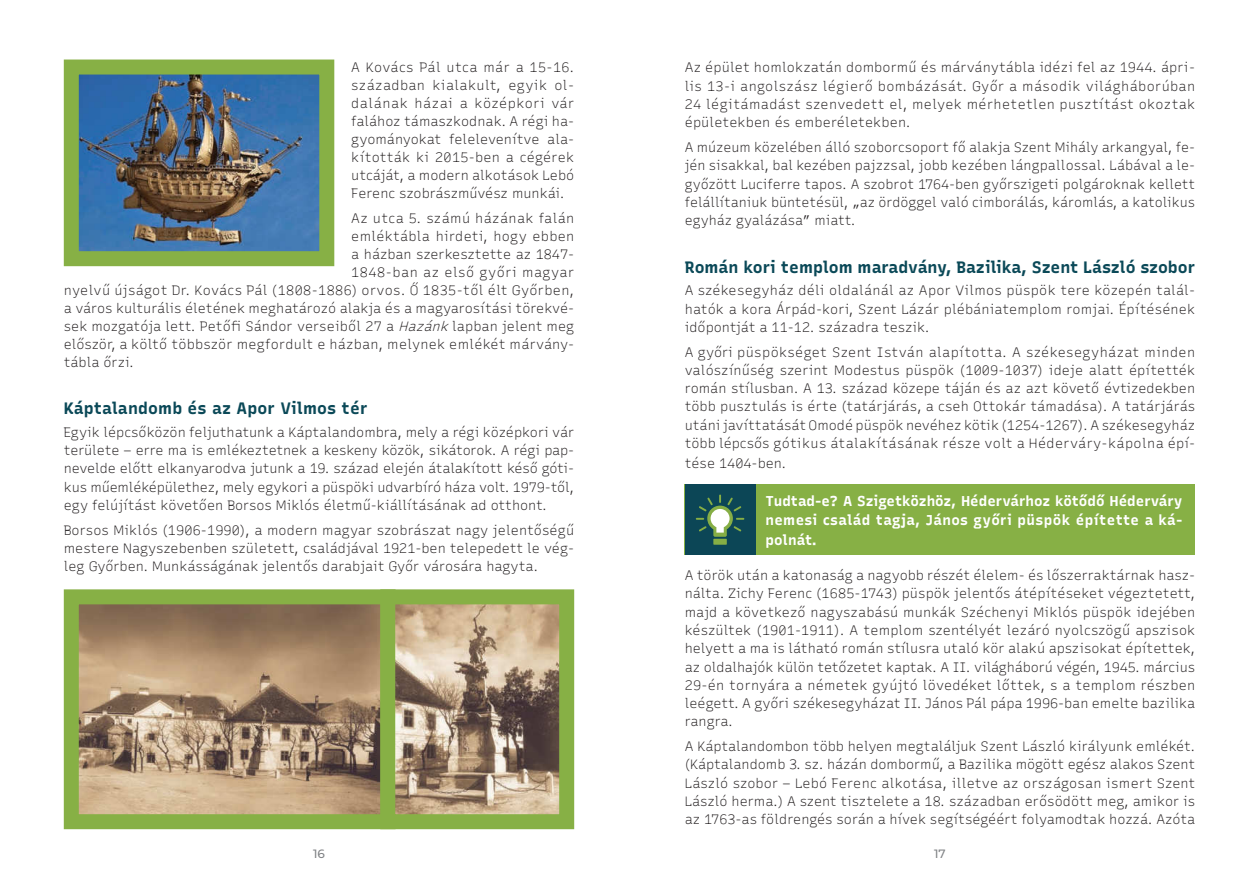
<style>
.page{position:relative;width:1259px;height:893px;background:#fff}
.page>*{position:absolute;margin:0;border:0;box-sizing:border-box;transform-origin:0 0}
.t1{font:700 16.5px "Recursive";color:#0b4958}
.t2{font:700 14.25px/19.5px "Recursive";letter-spacing:.03em;color:#fff;text-align:justify}
.t3{font:300 13.5px/18.3px "Recursive";color:#231f20;text-align:justify}
.t4{font:300 13.5px "Recursive";letter-spacing:.02em;color:#231f20}
.t5{font:300 13.5px "Recursive";letter-spacing:.03em;color:#231f20}
.t6{font:300 13.5px "Recursive";letter-spacing:.04em;color:#231f20}
.t7{font:500 12px "Montserrat";color:#808285}
.s1{font-style:italic}
</style>
<div class="page">
<div style="left:685px;top:484px;width:510px;height:71px;background:#87b045"></div>
<div style="left:685px;top:484px;width:70px;height:71px;background:#0c4656"></div>
<div style="left:713px;top:539px;width:14px;height:6px;background:#86ae45"></div>
<svg style="left:696px;top:495px;width:48px;height:42px"></svg>
<img style="left:80px;top:76px;width:238px;height:174px">
<div style="left:64px;top:60px;width:270px;height:206px;border:15px solid #87b045"></div>
<img style="left:80px;top:605px;width:299px;height:208px">
<div style="left:64px;top:589px;width:331px;height:240px;border:15px solid #87b045"></div>
<img style="left:396px;top:605px;width:162px;height:208px">
<div style="left:380px;top:589px;width:194px;height:240px;border:15px solid #87b045"></div>
<p class="t3" style="left:351px;top:58px;width:224px">A Kovács Pál utca már a 15-16. században kialakult, egyik ol&shy;dalának házai a középkori vár falához támaszkodnak. A régi ha&shy;gyományokat felelevenítve ala&shy;kították ki 2015-ben a cégérek utcáját, a modern alkotások Lebó Ferenc szobrászművész munkái.</p>
<p class="t5" style="left:351px;top:208px;width:224px">Az utca 5. számú házának falán</p>
<p class="t4" style="left:351px;top:226px;width:224px">emléktábla hirdeti, hogy ebben</p>
<p class="t3" style="left:351px;top:244px;width:224px">a házban szerkesztette az 1847-</p>
<p class="t6" style="left:351px;top:262px;width:224px">1848-ban az első győri magyar</p>
<p class="t5" style="left:64px;top:280px;width:512px">nyelvű újságot Dr. Kovács Pál (1808-1886) orvos. Ő 1835-től élt Győrben,</p>
<p class="t3" style="left:64px;top:298px;width:512px">a város kulturális életének meghatározó alakja és a magyarosítási törekvé-</p>
<p class="t3" style="left:64px;top:316px;width:512px">sek mozgatója lett. Petőfi Sándor verseiből 27 a <span class="s1">Hazánk</span>lapban jelent meg</p>
<p class="t4" style="left:64px;top:334px;width:512px">először, a költő többször megfordult e házban, melynek emlékét márvány-</p>
<p class="t3" style="left:64px;top:352px;width:72px">tábla őrzi.</p>
<p class="t1" style="left:64px;top:396px;width:305px">Káptalandomb és az Apor Vilmos tér</p>
<p class="t3" style="left:64px;top:422px;width:512px">Egyik lépcsőközön feljuthatunk a Káptalandombra, mely a régi középkori vár területe – erre ma is emlékeztetnek a keskeny közök, sikátorok. A régi pap&shy;nevelde előtt elkanyarodva jutunk a 19. század elején átalakított késő góti&shy;kus műemléképülethez, mely egykori a püspöki udvarbíró háza volt. 1979-től, egy felújítást követően Borsos Miklós életmű-kiállításának ad otthont.</p>
<p class="t3" style="left:64px;top:520px;width:512px">Borsos Miklós (1906-1990), a modern magyar szobrászat nagy jelentőségű mestere Nagyszebenben született, családjával 1921-ben telepedett le vég&shy;leg Győrben. Munkásságának jelentős darabjait Győr városára hagyta.</p>
<p class="t3" style="left:685px;top:58px;width:512px">Az épület homlokzatán dombormű és márványtábla idézi fel az 1944. ápri&shy;lis 13-i angolszász légierő bombázását. Győr a második világháborúban 24 légitámadást szenvedett el, melyek mérhetetlen pusztítást okoztak épületekben és emberéletekben.</p>
<p class="t3" style="left:685px;top:137px;width:512px">A múzeum közelében álló szoborcsoport fő alakja Szent Mihály arkangyal, fe&shy;jén sisakkal, bal kezében pajzzsal, jobb kezében lángpallossal. Lábával a le&shy;győzött Luciferre tapos. A szobrot 1764-ben győrszigeti polgároknak kellett felállítaniuk büntetésül, „az ördöggel való cimborálás, káromlás, a katolikus egyház gyalázása” miatt.</p>
<p class="t1" style="left:685px;top:254px;width:512px">Román kori templom maradvány, Bazilika, Szent László szobor</p>
<p class="t3" style="left:685px;top:281px;width:512px">A székesegyház déli oldalánál az Apor Vilmos püspök tere közepén talál&shy;hatók a kora Árpád-kori, Szent Lázár plébániatemplom romjai. Építésének időpontját a 11-12. századra teszik.</p>
<p class="t3" style="left:685px;top:342px;width:512px">A győri püspökséget Szent István alapította. A székesegyházat minden valószínűség szerint Modestus püspök (1009-1037) ideje alatt építették román stílusban. A 13. század közepe táján és az azt követő évtizedekben több pusztulás is érte (tatárjárás, a cseh Ottokár támadása). A tatárjárás utáni javíttatását Omodé püspök nevéhez kötik (1254-1267). A székesegyház több lépcsős gótikus átalakításának része volt a Héderváry-kápolna épí&shy;tése 1404-ben.</p>
<p class="t2" style="left:765px;top:490px;width:418px">Tudtad-e? A Szigetközhöz, Hédervárhoz kötődő Héderváry nemesi család tagja, János győri püspök építette a ká&shy;polnát.</p>
<p class="t3" style="left:685px;top:565px;width:512px">A török után a katonaság a nagyobb részét élelem- és lőszerraktárnak hasz&shy;nálta. Zichy Ferenc (1685-1743) püspök jelentős átépítéseket végeztetett, majd a következő nagyszabású munkák Széchenyi Miklós püspök idejében készültek (1901-1911). A templom szentélyét lezáró nyolcszögű apszisok helyett a ma is látható román stílusra utaló kör alakú apszisokat építettek, az oldalhajók külön tetőzetet kaptak. A II. világháború végén, 1945. március 29-én tornyára a németek gyújtó lövedéket lőttek, s a templom részben leégett. A győri székesegyházat II. János Pál pápa 1996-ban emelte bazilika rangra.</p>
<p class="t3" style="left:685px;top:737px;width:512px">A Káptalandombon több helyen megtaláljuk Szent László királyunk emlékét. (Káptalandomb 3. sz. házán dombormű, a Bazilika mögött egész alakos Szent László szobor – Lebó Ferenc alkotása, illetve az országosan ismert Szent László herma.) A szent tisztelete a 18. században erősödött meg, amikor is az 1763-as földrengés során a hívek segítségéért folyamodtak hozzá. Azóta</p>
<p class="t7" style="left:313px;top:845px;width:13px">16</p>
<p class="t7" style="left:934px;top:845px;width:13px">17</p>
</div>
